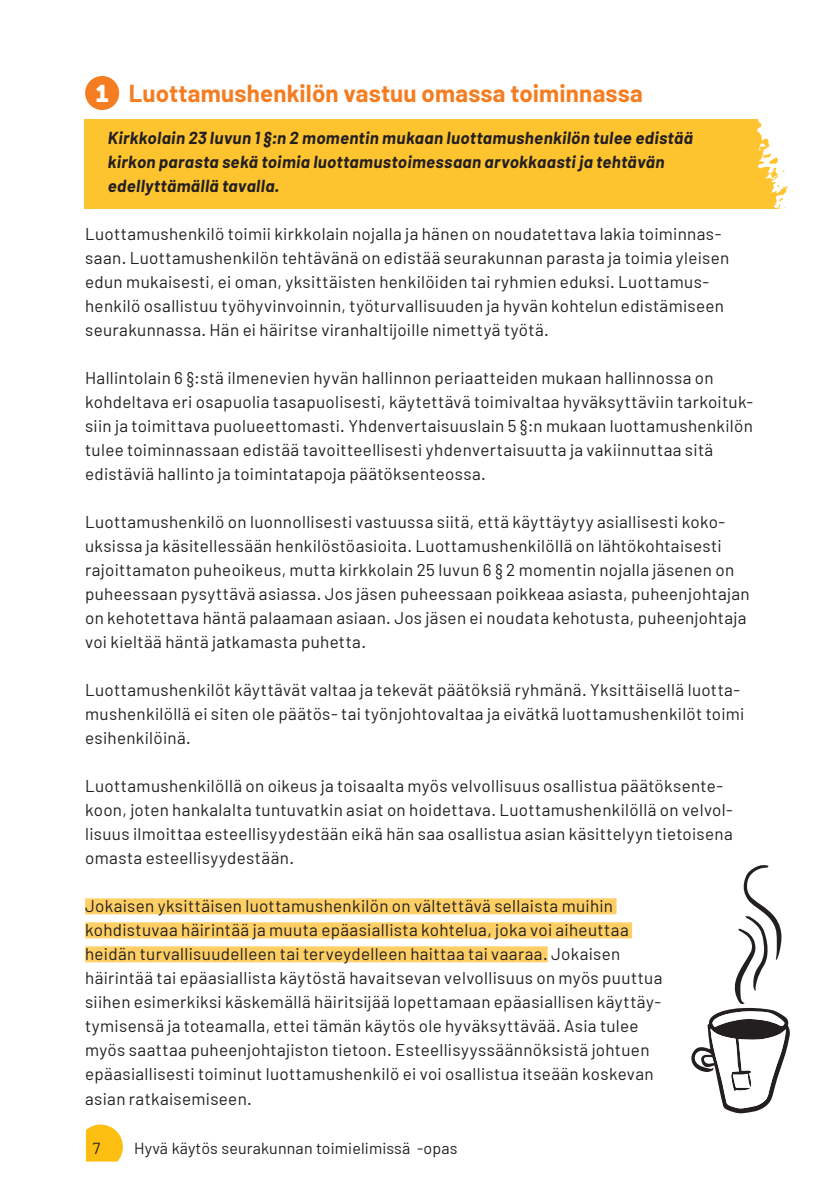
<style>
.page{position:relative;width:840px;height:1191px;background:#fff}
.page>*{position:absolute;margin:0;border:0;box-sizing:border-box;transform-origin:0 0}
.VÄLIOTSIKKO{font:700 24px "Barlow";letter-spacing:.005em;color:#f47d21}
.VÄLIOTSIKKO-2{font:24px "Museo Sans 900";color:#fff}
.leipis{font:17px/24px "Barlow";letter-spacing:.02em;color:#231f20}
.NOSTOLAATIKKO{font:italic 700 17px/24px "Barlow";letter-spacing:.02em;color:#231f20}
.t1{font:16px "Barlow";letter-spacing:.01em;color:#231f20}
</style>
<div class="page">
<svg style="left:86px;top:1124px;width:37px;height:37px"></svg>
<div style="left:84px;top:119px;width:706px;height:90px;background:#fec430"></div>
<svg style="left:757px;top:119px;width:33px;height:90px"></svg>
<div style="left:85px;top:898px;width:531px;height:16px;background:#fecf65"></div>
<div style="left:85px;top:922px;width:546px;height:16px;background:#fecf65"></div>
<div style="left:85px;top:946px;width:462px;height:16px;background:#fecf65"></div>
<div style="left:85px;top:76px;width:34px;height:34px;background:#f47d21;border-radius:50%"></div>
<svg style="left:691px;top:865px;width:98px;height:248px"></svg>
<p class="VÄLIOTSIKKO-2" style="left:95px;top:80px;width:15px">1</p>
<p class="VÄLIOTSIKKO" style="left:129px;top:78px;width:515px">Luottamushenkilön vastuu omassa toiminnassa</p>
<p class="NOSTOLAATIKKO" style="left:108px;top:126px;width:586px">Kirkkolain 23 luvun 1 §:n 2 momentin mukaan luottamushenkilön tulee edistää kirkon parasta sekä toimia luottamustoimessaan arvokkaasti ja tehtävän edellyttämällä tavalla.</p>
<p class="leipis" style="left:85px;top:221px;width:645px">Luottamushenkilö toimii kirkkolain nojalla ja hänen on noudatettava lakia toiminnas&shy;saan. Luottamushenkilön tehtävänä on edistää seurakunnan parasta ja toimia yleisen edun mukaisesti, ei oman, yksittäisten henkilöiden tai ryhmien eduksi. Luottamus&shy;henkilö osallistuu työhyvinvoinnin, työturvallisuuden ja hyvän kohtelun edistämiseen seurakunnassa. Hän ei häiritse viranhaltijoille nimettyä työtä.</p>
<p class="leipis" style="left:85px;top:365px;width:669px">Hallintolain 6 §:stä ilmenevien hyvän hallinnon periaatteiden mukaan hallinnossa on kohdeltava eri osapuolia tasapuolisesti, käytettävä toimivaltaa hyväksyttäviin tarkoituk&shy;siin ja toimittava puolueettomasti. Yhdenvertaisuuslain 5 §:n mukaan luottamushenkilön tulee toiminnassaan edistää tavoitteellisesti yhdenvertaisuutta ja vakiinnuttaa sitä edistäviä hallinto ja toimintatapoja päätöksenteossa.</p>
<p class="leipis" style="left:85px;top:509px;width:665px">Luottamushenkilö on luonnollisesti vastuussa siitä, että käyttäytyy asiallisesti koko&shy;uksissa ja käsitellessään henkilöstöasioita. Luottamushenkilöllä on lähtökohtaisesti rajoittamaton puheoikeus, mutta kirkkolain 25 luvun 6 § 2 momentin nojalla jäsenen on puheessaan pysyttävä asiassa. Jos jäsen puheessaan poikkeaa asiasta, puheenjohtajan on kehotettava häntä palaamaan asiaan. Jos jäsen ei noudata kehotusta, puheenjohtaja voi kieltää häntä jatkamasta puhetta.</p>
<p class="leipis" style="left:85px;top:677px;width:660px">Luottamushenkilöt käyttävät valtaa ja tekevät päätöksiä ryhmänä. Yksittäisellä luotta&shy;mushenkilöllä ei siten ole päätös- tai työnjohtovaltaa ja eivätkä luottamushenkilöt toimi esihenkilöinä.</p>
<p class="leipis" style="left:85px;top:773px;width:649px">Luottamushenkilöllä on oikeus ja toisaalta myös velvollisuus osallistua päätöksente&shy;koon, joten hankalalta tuntuvatkin asiat on hoidettava. Luottamushenkilöllä on velvol&shy;lisuus ilmoittaa esteellisyydestään eikä hän saa osallistua asian käsittelyyn tietoisena omasta esteellisyydestään.</p>
<p class="leipis" style="left:85px;top:894px;width:578px">Jokaisen yksittäisen luottamushenkilön on vältettävä sellaista muihin kohdistuvaa häirintää ja muuta epäasiallista kohtelua, joka voi aiheuttaa heidän turvallisuudelleen tai terveydelleen haittaa tai vaaraa. Jokaisen häirintää tai epäasiallista käytöstä havaitsevan velvollisuus on myös puuttua siihen esimerkiksi käskemällä häiritsijää lopettamaan epäasiallisen käyttäy&shy;tymisensä ja toteamalla, ettei tämän käytös ole hyväksyttävää. Asia tulee myös saattaa puheenjohtajiston tietoon. Esteellisyyssäännöksistä johtuen epäasiallisesti toiminut luottamushenkilö ei voi osallistua itseään koskevan asian ratkaisemiseen.</p>
<p class="t1" style="left:93px;top:1137px;width:9px">7</p>
<p class="t1" style="left:134px;top:1137px;width:324px">Hyvä käytös seurakunnan toimielimissä -opas</p>
</div>
